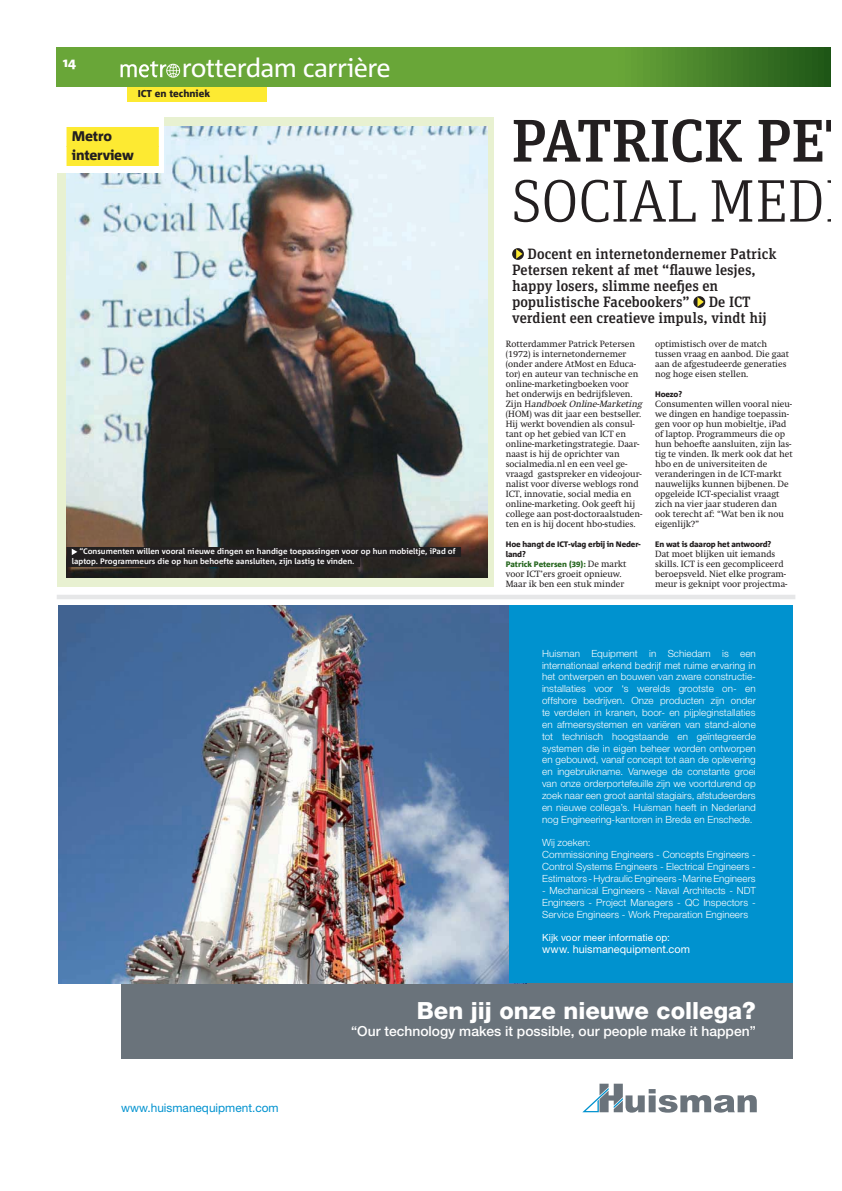
<style>
.page{position:relative;width:842px;height:1191px;background:#fff}
.page>*{position:absolute;margin:0;border:0;box-sizing:border-box;transform-origin:0 0}
.t1{font:300 60.1px "Unit Slab Pro";letter-spacing:-.005em;color:#231f20}
.t2{font:500 60.1px "Unit Slab Pro";letter-spacing:-.005em;color:#231f20}
.t3{font:26px "Corpid OT";letter-spacing:-.025em;color:#fff}
.t4{font:800 23.7px "Helvetica Neue LT Std";color:#fff}
.t5{font:500 15px/16px "Unit Slab Pro";color:#231f20}
.t6{font:800 14px/19px "Corpid OT";letter-spacing:-.015em;color:#231f20}
.t7{font:500 13.8px "Helvetica Neue LT Std";color:#fff}
.t8{font:800 13.5px "Corpid OT";color:#fff}
.t9{font:11.9px "Helvetica Neue LT Std";color:#0092cf}
.t10{font:10.9px "Helvetica Neue LT Std";color:#fff}
.t11{font:800 10px "Corpid OT";color:#231f20}
.t12{font:300 9.9px/11.9px "Helvetica Neue LT Std";letter-spacing:.005em;color:#fff;text-align:justify}
.t13{font:9.9px "Helvetica Neue LT Std";color:#fff}
.t14{font:9px/10px "Metro Swift";color:#231f20}
.t15{font:700 8px/10px "Corpid OT";color:#fff}
.t16{font:800 8px/10px "Corpid OT";letter-spacing:-.015em;color:#231f20}
.s1{font-style:italic}
.s2{color:#286720}
.s3{font-family:"Metro Swift";font-weight:400;font-size:9px}
</style>
<div class="page">
<div style="left:127px;top:86px;width:139px;height:16px;background:#fdea32"></div>
<svg style="left:57px;top:47px;width:774px;height:40px;background:#5e9a33"></svg>
<svg style="left:121px;top:61px;width:59px;height:17px"></svg>
<svg style="left:582px;top:1084px;width:175px;height:29px"></svg>
<div style="left:121px;top:983px;width:672px;height:75px;background:#6a737b"></div>
<img style="left:58px;top:606px;width:452px;height:377px">
<div style="left:510px;top:606px;width:283px;height:377px;background:#0092cf"></div>
<svg style="left:58px;top:606px;width:6px;height:4px"></svg>
<hr style="left:57px;top:595px;width:738px;height:4px;background:#e6e7e8">
<div style="left:57px;top:117px;width:436px;height:470px;background:#e8f1d1"></div>
<img style="left:67px;top:127px;width:420px;height:450px">
<div style="left:57px;top:117px;width:107px;height:55px;background:#fff"></div>
<div style="left:67px;top:127px;width:92px;height:20px;background:#fdea32"></div>
<div style="left:67px;top:146px;width:92px;height:20px;background:#fdea32"></div>
<div style="left:512px;top:248px;width:12px;height:12px;background:#231f20;border-radius:50%"></div>
<svg style="left:516px;top:249px;width:7px;height:10px"></svg>
<svg style="left:693px;top:296px;width:12px;height:12px"></svg>
<svg style="left:698px;top:297px;width:6px;height:10px"></svg>
<div style="left:66px;top:547px;width:395px;height:10px;background:#221f20"></div>
<div style="left:66px;top:557px;width:294px;height:10px;background:#221f20"></div>
<svg style="left:72px;top:549px;width:5px;height:6px"></svg>
<h3 class="t8" style="left:63px;top:57px;width:15px">14</h3>
<h2 class="t3" style="left:182px;top:53px;width:210px">rotterdam carrière</h2>
<p class="t11" style="left:138px;top:89px;width:74px">ICT en techniek</p>
<h3 class="t6" style="left:72px;top:128px;width:63px">Metro interview</h3>
<p class="t15" style="left:72px;top:547px;width:385px;text-indent:8px">“Consumenten willen vooral nieuwe dingen en handige toepassingen voor op hun mobieltje, iPad of laptop. Programmeurs die op hun behoefte aansluiten, zijn lastig te vinden.</p>
<h1 class="t2" style="left:511px;top:106px;width:315px">PATRICK PE</h1>
<h1 class="t1" style="left:511px;top:166px;width:334px">SOCIAL MEDI</h1>
<h3 class="t5" style="left:512px;top:246px;width:266px;text-indent:15px">Docent en internetondernemer Patrick Petersen rekent af met “flauwe lesjes, happy losers, slimme neefjes en populistische Facebookers”</h3>
<h3 class="t5" style="left:512px;top:294px;width:256px;text-indent:197px">De ICT verdient een creatieve impuls, vindt hij</h3>
<p class="t14" style="left:506px;top:340px;width:139px">Rotterdammer Patrick Petersen (1972) is internetondernemer (onder andere AtMost en Educa&shy;tor) en auteur van technische en online-marketingboeken voor het onderwijs en bedrijfsleven.<br>Z i j n H <span class="s1">andboek Online-Marketing </span>(HOM) was dit jaar een bestseller.<br>Hij werkt bovendien als consul - tant op het gebied van ICT en online-marketingstrategie. Daar&shy;naast is hij de oprichter van socialmedia.nl en een veel ge - vraagd gastspreker en videojour&shy;nalist voor diverse weblogs rond<br>ICT, innovatie, social media en online-marketing. Ook geeft hij college aan post-doctoraalstuden&shy;ten en is hij docent hbo-studies.</p>
<p class="t16" style="left:506px;top:540px;width:137px">Hoe hangt de ICT-vlag erbij in Neder&shy;land?<br><span class="s2">Patrick Petersen (39):</span> <span class="s3">De markt</span></p>
<p class="t14" style="left:506px;top:570px;width:120px">voor ICT’ers groeit opnieuw.<br>Maar ik ben een stuk minder</p>
<p class="t14" style="left:655px;top:340px;width:136px">optimistisch over de match tussen vraag en aanbod. Die gaat aan de afgestudeerde generaties nog hoge eisen stellen.</p>
<p class="t16" style="left:655px;top:390px;width:29px">Hoezo?</p>
<p class="t14" style="left:655px;top:400px;width:139px">Consumenten willen vooral nieu&shy;we dingen en handige toepassin&shy;gen voor op hun mobieltje, iPad of laptop. Programmeurs die op hun behoefte aansluiten, zijn las&shy;tig te vinden. Ik merk ook dat het hbo en de universiteiten de veranderingen in de ICT-markt nauwelijks kunnen bijbenen. De opgeleide ICT-specialist vraagt zich na vier jaar studeren dan ook terecht af: “Wat ben ik nou eigenlijk?”</p>
<p class="t16" style="left:655px;top:540px;width:118px">En wat is daarop het antwoord?</p>
<p class="t14" style="left:655px;top:550px;width:134px">Dat moet blijken uit iemands skills. ICT is een gecompliceerd beroepsveld. Niet elke program&shy;meur is geknipt voor projectma-</p>
<p class="t12" style="left:542px;top:648px;width:215px">Huisman Equipment in Schiedam is een internationaal erkend bedrijf met ruime ervaring in het ontwerpen en bouwen van zware constructie&shy;installaties voor ‘s werelds grootste on- en offshore bedrijven. Onze producten zijn onder te verdelen in kranen, boor- en pijpleginstallaties en afmeersystemen en variëren van stand-alone tot technisch hoogstaande en geïntegreerde systemen die in eigen beheer worden ontworpen en gebouwd, vanaf concept tot aan de oplevering en ingebruikname. Vanwege de constante groei van onze orderportefeuille zijn we voortdurend op zoek naar een groot aantal stagiairs, afstudeerders en nieuwe collega’s. Huisman heeft in Nederland nog Engineering-kantoren in Breda en Enschede.</p>
<p class="t12" style="left:542px;top:838px;width:215px;text-align:left">Wij zoeken:<br>Commissioning Engineers - Concepts Engineers - Control Systems Engineers - Electrical Engineers - Estimators - Hydraulic Engineers - Marine Engineers</p>
<p class="t12" style="left:542px;top:885px;width:215px">- Mechanical Engineers - Naval Architects - NDT Engineers - Project Managers - QC Inspectors - Service Engineers - Work Preparation Engineers</p>
<p class="t13" style="left:542px;top:932px;width:129px">Kijk voor meer informatie op:</p>
<p class="t10" style="left:542px;top:943px;width:149px">www. huismanequipment.com</p>
<h3 class="t9" style="left:121px;top:1100px;width:159px">www.huismanequipment.com</h3>
<h3 class="t4" style="left:417px;top:997px;width:341px">Ben jij onze nieuwe collega?</h3>
<h3 class="t7" style="left:351px;top:1023px;width:406px">“Our technology makes it possible, our people make it happen”</h3>
</div>
